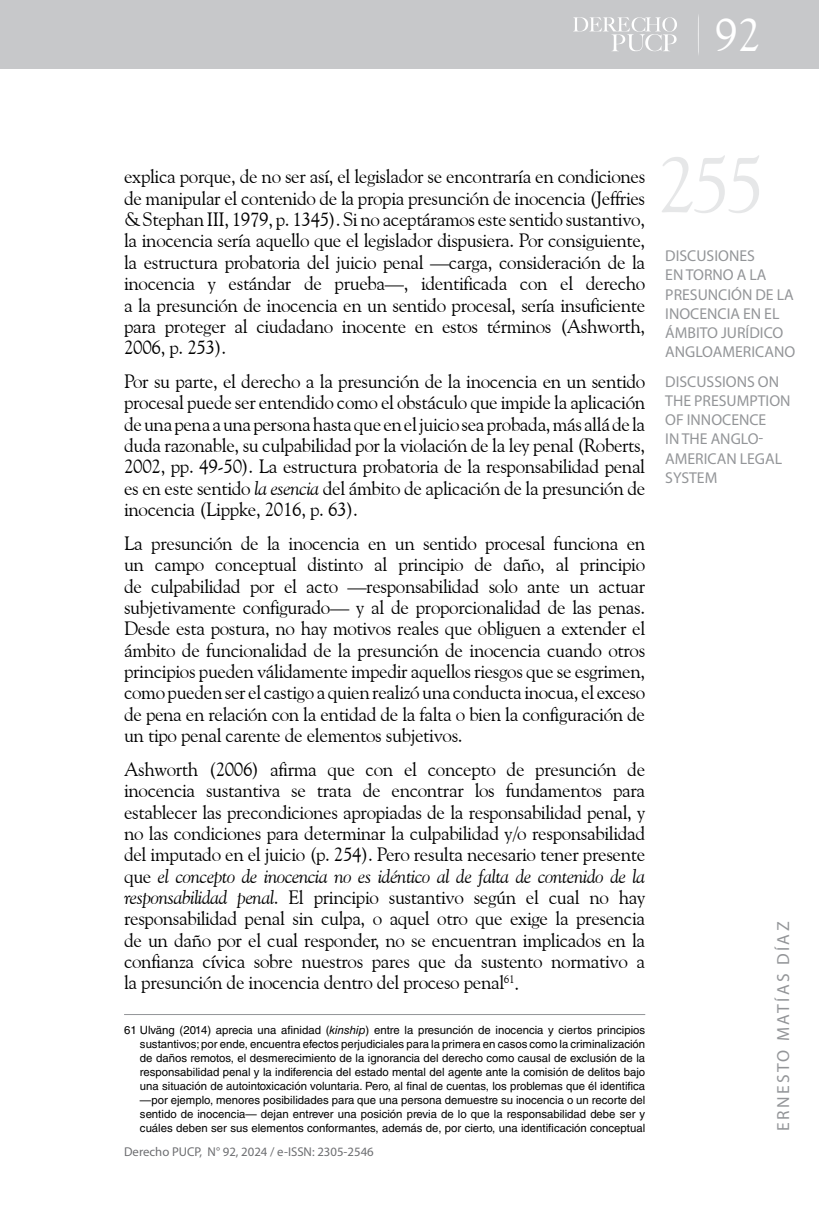
<style>
.page{position:relative;width:819px;height:1206px;background:#fff}
.page>*{position:absolute;margin:0;border:0;box-sizing:border-box;transform-origin:0 0}
.t1{font:78.75px "Goudy Old Style BT";color:#e6e7e8}
.t2{font:46.38px "Goudy Old Style BT";color:#fff}
.t3{font:19.25px/21.3px "Goudy Old Style BT";letter-spacing:-.02em;color:#000;text-align:justify}
.t4{font:17.5px "Myriad Pro";letter-spacing:.14em;color:#939598}
.t5{font:15.75px/19.2px "Myriad Pro";color:#939598}
.t6{font:12.78px "Myriad Pro";color:#6d6e71}
.t7{font:11.38px/14px "Helvetica LT Std";color:#000;text-align:justify}
.s1{font-style:italic}
</style>
<div class="page">
<div style="left:0;top:0;width:819px;height:69px;background:#c7c8ca"></div>
<svg style="left:573px;top:17px;width:104px;height:34px"></svg>
<hr style="left:124px;top:1014px;width:521px;height:1px;background:#939598">
<h2 class="t2" style="left:714px;top:6px;width:47px">92</h2>
<p class="t3" style="left:124px;top:166px;width:522px">explica porque, de no ser así, el legislador se encontraría en condiciones de manipular el contenido de la propia presunción de inocencia (Jeffries &amp; Stephan III, 1979, p. 1345). Si no aceptáramos este sentido sustantivo, la inocencia sería aquello que el legislador dispusiera. Por consiguiente, la estructura probatoria del juicio penal —carga, consideración de la inocencia y estándar de prueba—, identificada con el derecho a la presunción de inocencia en un sentido procesal, sería insuficiente para proteger al ciudadano inocente en estos términos (Ashworth, 2006, p. 253).</p>
<p class="t3" style="left:124px;top:370px;width:522px">Por su parte, el derecho a la presunción de la inocencia en un sentido procesal puede ser entendido como el obstáculo que impide la aplicación de una pena a una persona hasta que en el juicio sea probada, más allá de la duda razonable, su culpabilidad por la violación de la ley penal (Roberts, 2002, pp. 49-50). La estructura probatoria de la responsabilidad penal es en este sentido <span class="s1">la esencia</span> del ámbito de aplicación de la presunción de inocencia (Lippke, 2016, p. 63).</p>
<p class="t3" style="left:124px;top:532px;width:522px">La presunción de la inocencia en un sentido procesal funciona en un campo conceptual distinto al principio de daño, al principio de culpabilidad por el acto —responsabilidad solo ante un actuar subjetivamente configurado— y al de proporcionalidad de las penas.<br>Desde esta postura, no hay motivos reales que obliguen a extender el ámbito de funcionalidad de la presunción de inocencia cuando otros principios pueden válidamente impedir aquellos riesgos que se esgrimen, como pueden ser el castigo a quien realizó una conducta inocua, el exceso de pena en relación con la entidad de la falta o bien la configuración de un tipo penal carente de elementos subjetivos.</p>
<p class="t3" style="left:124px;top:758px;width:522px">Ashworth (2006) afirma que con el concepto de presunción de inocencia sustantiva se trata de encontrar los fundamentos para establecer las precondiciones apropiadas de la responsabilidad penal, y no las condiciones para determinar la culpabilidad y/o responsabilidad del imputado en el juicio (p. 254). Pero resulta necesario tener presente que <span class="s1">el concepto de inocencia no es idéntico al de falta de contenido de la responsabilidad penal</span>. El principio sustantivo según el cual no hay responsabilidad penal sin culpa, o aquel otro que exige la presencia de un daño por el cual responder, no se encuentran implicados en la confianza cívica sobre nuestros pares que da sustento normativo a la presunción de inocencia dentro del proceso penal<sup>61</sup>.</p>
<p class="t7" style="left:140px;top:1022px;width:507px;text-indent:-16px">61 Ulväng (2014) aprecia una afinidad (<span class="s1">kinship</span>) entre la presunción de inocencia y ciertos principios sustantivos; por ende, encuentra efectos perjudiciales para la primera en casos como la criminalización de daños remotos, el desmerecimiento de la ignorancia del derecho como causal de exclusión de la responsabilidad penal y la indiferencia del estado mental del agente ante la comisión de delitos bajo una situación de autointoxicación voluntaria. Pero, al final de cuentas, los problemas que él identifica —por ejemplo, menores posibilidades para que una persona demuestre su inocencia o un recorte del sentido de inocencia— dejan entrever una posición previa de lo que la responsabilidad debe ser y cuáles deben ser sus elementos conformantes, además de, por cierto, una identificación conceptual</p>
<p class="t6" style="left:124px;top:1144px;width:251px">Derecho PUCP, N° 92, 2024 / e-ISSN: 2305-2546</p>
<h1 class="t1" style="left:657px;top:136px;width:109px">255</h1>
<p class="t5" style="left:665px;top:246px;width:131px">DISCUSIONES<br>EN TORNO A LA<br>PRESUNCIÓN DE LA<br>INOCENCIA EN EL<br>ÁMBITO JURÍDICO<br>ANGLOAMERICANO</p>
<p class="t5" style="left:665px;top:371px;width:127px">DISCUSSIONS ON<br>THE PRESUMPTION<br>OF INNOCENCE<br>IN THE ANGLO-<br>AMERICAN LEGAL<br>SYSTEM</p>
<p class="t4" style="left:772px;top:1131px;width:211px;rotate:-90deg">ERNESTO MATÍAS DÍAZ</p>
</div>
